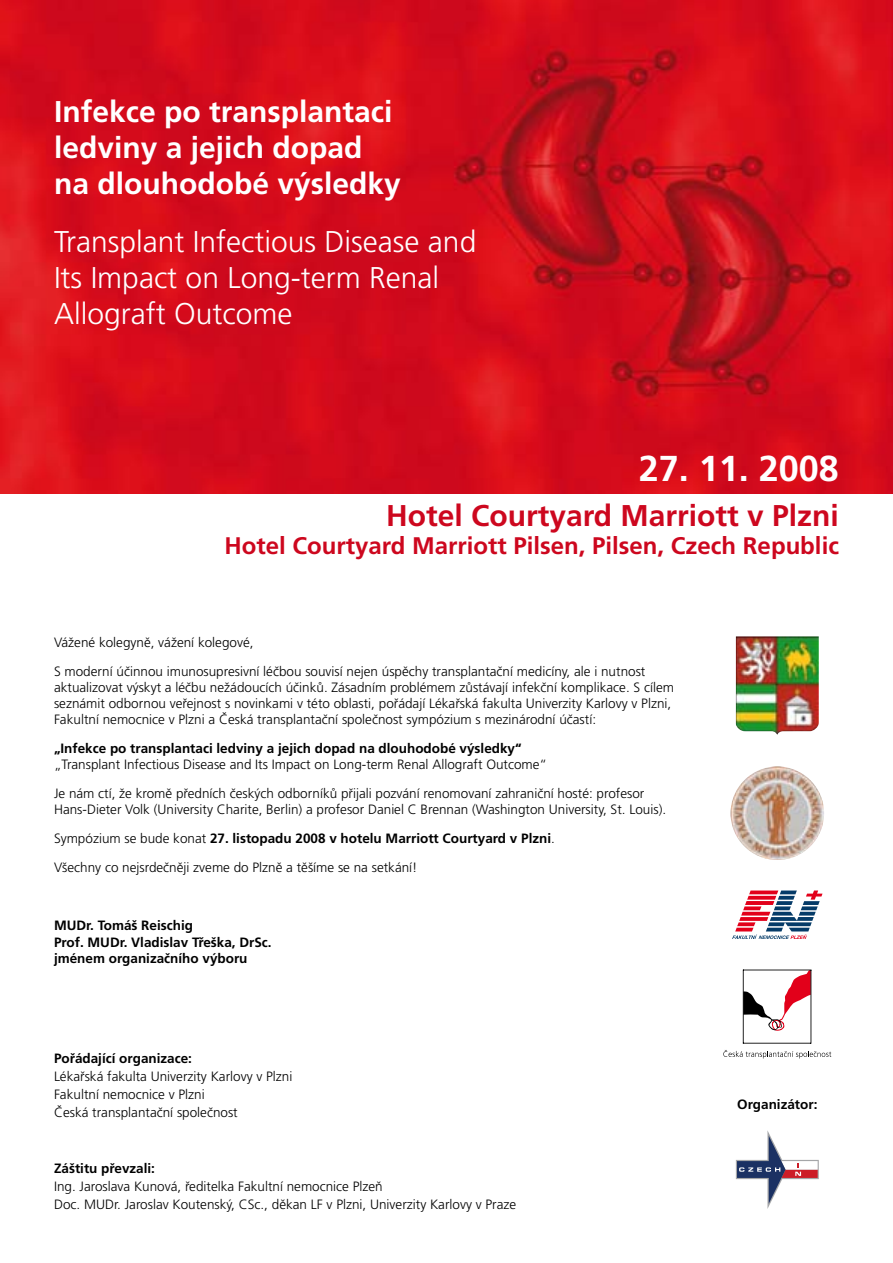
<style>
.page{position:relative;width:893px;height:1263px;background:#fff}
.page>*{position:absolute;margin:0;border:0;box-sizing:border-box;transform-origin:0 0}
.t1{font:700 36px "Frutiger CE";color:#fff}
.t2{font:300 30px/36px "Frutiger CE";color:#fff}
.t3{font:700 30px/36px "Frutiger CE";color:#fff}
.t4{font:700 30px "Frutiger CE";color:#cd071e}
.t5{font:700 24px "Frutiger CE";color:#cd071e}
.t6{font:300 13.5px/29px "Frutiger CE";color:#000}
.t7{font:700 13.5px/16.2px "Frutiger CE";color:#000}
.s1{font-weight:700}
</style>
<div class="page">
<img style="left:0;top:0;width:893px;height:493px">
<svg style="left:743px;top:969px;width:68px;height:74px"></svg>
<svg style="left:723px;top:1050px;width:108px;height:8px"></svg>
<svg style="left:732px;top:890px;width:90px;height:49px"></svg>
<img style="left:730px;top:766px;width:94px;height:94px;border-radius:47px">
<img style="left:736px;top:636px;width:83px;height:99px">
<svg style="left:736px;top:1130px;width:83px;height:79px"></svg>
<h2 class="t3" style="left:54px;top:94px;width:348px">Infekce po transplantaci ledviny a jejich dopad na dlouhodobé výsledky</h2>
<h2 class="t2" style="left:54px;top:224px;width:424px">Transplant Infectious Disease and<br>Its Impact on Long-term Renal<br>Allograft Outcome</h2>
<h1 class="t1" style="left:639px;top:446px;width:202px">27. 11. 2008</h1>
<h2 class="t4" style="left:386px;top:497px;width:454px">Hotel Courtyard Marriott v Plzni</h2>
<h3 class="t5" style="left:225px;top:531px;width:616px">Hotel Courtyard Marriott Pilsen, Pilsen, Czech Republic</h3>
<p class="t6" style="left:54px;top:627px;width:593px">Vážené kolegyně, vážení kolegové,<br>S moderní účinnou imunosupresivní léčbou souvisí nejen úspěchy transplantační medicíny, ale i nutnost</p>
<p class="t6" style="left:54px;top:679px;width:622px;line-height:16.2px">aktualizovat výskyt a léčbu nežádoucích účinků. Zásadním problémem zůstávají infekční komplikace. S cílem seznámit odbornou veřejnost s novinkami v této oblasti, pořádají Lékařská fakulta Univerzity Karlovy v Plzni,<br>Fakultní nemocnice v Plzni a Česká transplantační společnost sympózium s mezinárodní účastí:</p>
<p class="t7" style="left:54px;top:740px;width:469px">„Infekce po transplantaci ledviny a jejich dopad na dlouhodobé výsledky“</p>
<p class="t6" style="left:54px;top:750px;width:592px">„Transplant Infectious Disease and Its Impact on Long-term Renal Allograft Outcome“<br>Je nám ctí, že kromě předních českých odborníků přijali pozvání renomovaní zahraniční hosté: profesor</p>
<p class="t6" style="left:54px;top:795px;width:614px">Hans-Dieter Volk (University Charite, Berlin) a profesor Daniel C Brennan (Washington University, St. Louis).<br>Sympózium se bude konat <span class="s1">27. listopadu 2008 v hotelu Marriott Courtyard v Plzni</span>.<br>Všechny co nejsrdečněji zveme do Plzně a těšíme se na setkání!</p>
<p class="t7" style="left:54px;top:917px;width:219px">MUDr. Tomáš Reischig<br>Prof. MUDr. Vladislav Třeška, DrSc. jménem organizačního výboru</p>
<p class="t7" style="left:54px;top:1050px;width:140px">Pořádající organizace:</p>
<p class="t6" style="left:54px;top:1067px;width:240px;line-height:18px">Lékařská fakulta Univerzity Karlovy v Plzni<br>Fakultní nemocnice v Plzni<br>Česká transplantační společnost</p>
<p class="t7" style="left:54px;top:1160px;width:103px">Záštitu převzali:</p>
<p class="t6" style="left:54px;top:1177px;width:464px;line-height:18px">Ing. Jaroslava Kunová, ředitelka Fakultní nemocnice Plzeň<br>Doc. MUDr. Jaroslav Koutenský, CSc., děkan LF v Plzni, Univerzity Karlovy v Praze</p>
<p class="t7" style="left:737px;top:1096px;width:82px">Organizátor:</p>
</div>
